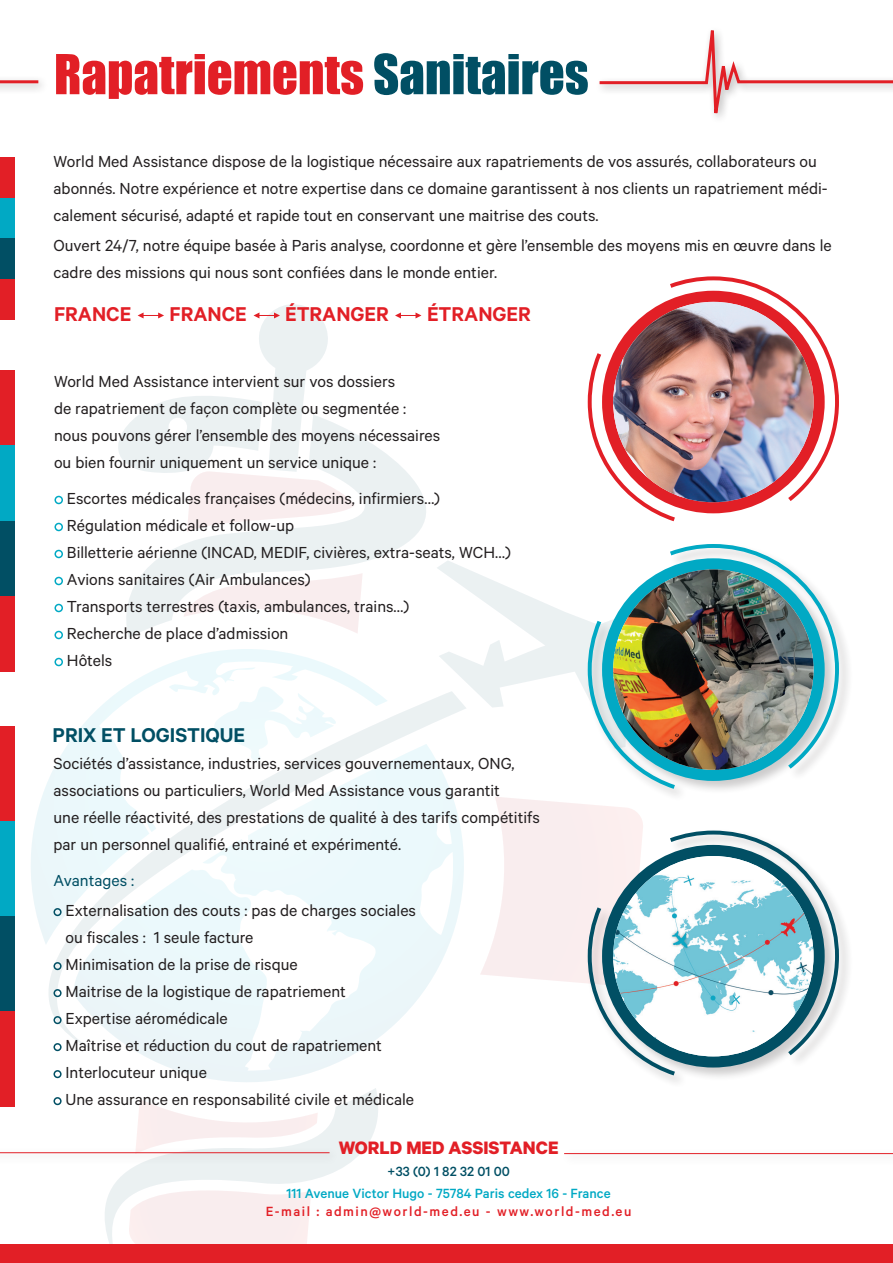
<style>
.page{position:relative;width:893px;height:1263px;background:#fff}
.page>*{position:absolute;margin:0;border:0;box-sizing:border-box;transform-origin:0 0}
.t1{font:50.85px "Impact";color:#e21f26}
.t2{font:600 22.5px "Calibre";color:#e21f26}
.t3{font:600 22.5px "Calibre";color:#014f64}
.t4{font:700 20.25px "Calibre";color:#e21f26}
.t5{font:18px/27px "Calibre";color:#231f20}
.t6{font:18px "Calibre";color:#014f64}
.t7{font:500 15px "Calibre";color:#01a9c4}
.t8{font:500 15px "Calibre";letter-spacing:.1em;color:#e21f26}
.t9{font:500 15px "Calibre";color:#014f64}
.s1{color:#014f64}
</style>
<div class="page">
<svg style="left:126px;top:433px;width:300px;height:204px;fill:#ebf1f2"></svg>
<svg style="left:49px;top:698px;width:387px;height:354px"></svg>
<svg style="left:436px;top:561px;width:44px;height:161px"></svg>
<svg style="left:183px;top:573px;width:180px;height:61px"></svg>
<svg style="left:14px;top:746px;width:1px;height:189px"></svg>
<svg style="left:105px;top:1091px;width:273px;height:153px"></svg>
<svg style="left:135px;top:1099px;width:183px;height:48px"></svg>
<svg style="left:31px;top:649px;width:357px;height:296px"></svg>
<svg style="left:208px;top:686px;width:130px;height:58px"></svg>
<svg style="left:73px;top:744px;width:391px;height:347px"></svg>
<div style="left:0;top:157px;width:14px;height:41px;background:#e21f26"></div>
<div style="left:0;top:198px;width:14px;height:41px;background:#01a9c4"></div>
<div style="left:0;top:239px;width:14px;height:40px;background:#014f64"></div>
<div style="left:0;top:279px;width:14px;height:41px;background:#e21f26"></div>
<div style="left:0;top:370px;width:14px;height:75px;background:#e21f26"></div>
<div style="left:0;top:445px;width:14px;height:76px;background:#01a9c4"></div>
<div style="left:0;top:521px;width:14px;height:75px;background:#014f64"></div>
<div style="left:0;top:596px;width:14px;height:76px;background:#e21f26"></div>
<svg style="left:599px;top:30px;width:294px;height:88px"></svg>
<div style="left:0;top:726px;width:14px;height:95px;background:#e21f26"></div>
<div style="left:0;top:821px;width:14px;height:95px;background:#01a9c4"></div>
<div style="left:0;top:916px;width:14px;height:96px;background:#014f64"></div>
<div style="left:0;top:1011px;width:14px;height:96px;background:#e21f26"></div>
<div style="left:54px;top:908px;width:8px;height:8px;border:2px solid #014f64;border-radius:50%"></div>
<div style="left:54px;top:962px;width:8px;height:8px;border:2px solid #014f64;border-radius:50%"></div>
<div style="left:54px;top:989px;width:8px;height:8px;border:2px solid #014f64;border-radius:50%"></div>
<div style="left:54px;top:1016px;width:8px;height:8px;border:2px solid #014f64;border-radius:50%"></div>
<div style="left:54px;top:1043px;width:8px;height:8px;border:2px solid #014f64;border-radius:50%"></div>
<div style="left:54px;top:1070px;width:8px;height:8px;border:2px solid #014f64;border-radius:50%"></div>
<div style="left:54px;top:1097px;width:8px;height:8px;border:2px solid #014f64;border-radius:50%"></div>
<svg style="left:118px;top:304px;width:236px;height:228px"></svg>
<svg style="left:395px;top:312px;width:26px;height:6px"></svg>
<div style="left:54px;top:496px;width:9px;height:8px;border:2px solid #01a9c4;border-radius:50%"></div>
<div style="left:54px;top:523px;width:9px;height:8px;border:2px solid #01a9c4;border-radius:50%"></div>
<div style="left:54px;top:550px;width:9px;height:8px;border:2px solid #01a9c4;border-radius:50%"></div>
<div style="left:54px;top:577px;width:9px;height:8px;border:2px solid #01a9c4;border-radius:50%"></div>
<div style="left:54px;top:604px;width:9px;height:8px;border:2px solid #01a9c4;border-radius:50%"></div>
<div style="left:54px;top:631px;width:9px;height:8px;border:2px solid #01a9c4;border-radius:50%"></div>
<div style="left:54px;top:658px;width:9px;height:8px;border:2px solid #01a9c4;border-radius:50%"></div>
<div style="left:0;top:75px;width:49px;height:19px;background:#231f20;opacity:.35"></div>
<hr style="left:0;top:80px;width:38px;height:3px;background:#e21f26">
<img style="left:587px;top:276px;width:252px;height:246px">
<div style="left:585px;top:542px;width:268px;height:260px;background:#231f20;opacity:.23"></div>
<div style="left:585px;top:828px;width:268px;height:261px;background:#231f20;opacity:.23"></div>
<svg style="left:480px;top:542px;width:361px;height:536px"></svg>
<img style="left:613px;top:856px;width:200px;height:200px;border-radius:100px">
<div style="left:560px;top:1148px;width:333px;height:17px;background:#231f20;opacity:.35"></div>
<hr style="left:564px;top:1153px;width:329px;height:1px;background:#e21f26">
<div style="left:0;top:1244px;width:893px;height:19px;background:#e21f26"></div>
<div style="left:0;top:1147px;width:340px;height:17px;background:#231f20;opacity:.35"></div>
<hr style="left:0;top:1152px;width:330px;height:1px;background:#e21f26">
<h1 class="t1" style="left:54px;top:35px;width:536px">Rapatriements <span class="s1">Sanitaires</span></h1>
<p class="t5" style="left:54px;top:148px;width:776px">World Med Assistance dispose de la logistique nécessaire aux rapatriements de vos assurés, collaborateurs ou abonnés. Notre expérience et notre expertise dans ce domaine garantissent à nos clients un rapatriement médi&shy;calement sécurisé, adapté et rapide tout en conservant une maitrise des couts.</p>
<p class="t5" style="left:54px;top:232px;width:780px">Ouvert 24/7, notre équipe basée à Paris analyse, coordonne et gère l’ensemble des moyens mis en œuvre dans le cadre des missions qui nous sont confiées dans le monde entier.</p>
<p class="t2" style="left:54px;top:301px;width:79px">FRANCE</p>
<p class="t2" style="left:170px;top:301px;width:79px">FRANCE</p>
<p class="t2" style="left:285px;top:301px;width:105px">ÉTRANGER</p>
<p class="t2" style="left:427px;top:301px;width:105px">ÉTRANGER</p>
<p class="t5" style="left:54px;top:368px;width:388px">World Med Assistance intervient sur vos dossiers<br>de rapatriement de façon complète ou segmentée : nous pouvons gérer l’ensemble des moyens nécessaires ou bien fournir uniquement un service unique :</p>
<p class="t5" style="left:67px;top:484px;width:445px">Escortes médicales françaises (médecins, infirmiers…)<br>Régulation médicale et follow-up<br>Billetterie aérienne (INCAD, MEDIF, civières, extra-seats, WCH…)<br>Avions sanitaires (Air Ambulances)<br>Transports terrestres (taxis, ambulances, trains…)<br>Recherche de place d’admission<br>Hôtels</p>
<p class="t3" style="left:53px;top:722px;width:194px">PRIX ET LOGISTIQUE</p>
<p class="t5" style="left:54px;top:749px;width:488px">Sociétés d’assistance, industries, services gouvernementaux, ONG, associations ou particuliers, World Med Assistance vous garantit<br>une réelle réactivité, des prestations de qualité à des tarifs compétitifs par un personnel qualifié, entrainé et expérimenté.</p>
<p class="t6" style="left:54px;top:870px;width:82px">Avantages :</p>
<p class="t5" style="left:65px;top:896px;width:352px">Externalisation des couts : pas de charges sociales ou fiscales : 1 seule facture<br>Minimisation de la prise de risque<br>Maitrise de la logistique de rapatriement<br>Expertise aéromédicale<br>Maîtrise et réduction du cout de rapatriement Interlocuteur unique<br>Une assurance en responsabilité civile et médicale</p>
<p class="t4" style="left:339px;top:1136px;width:221px">WORLD MED ASSISTANCE</p>
<p class="t7" style="left:287px;top:1185px;width:325px">111 Avenue Victor Hugo - 75784 Paris cedex 16 - France</p>
<p class="t8" style="left:266px;top:1203px;width:367px">E-mail : admin@world-med.eu - www.world-med.eu</p>
<p class="t9" style="left:387px;top:1162px;width:124px">+33 (0) 1 82 32 01 00</p>
</div>
